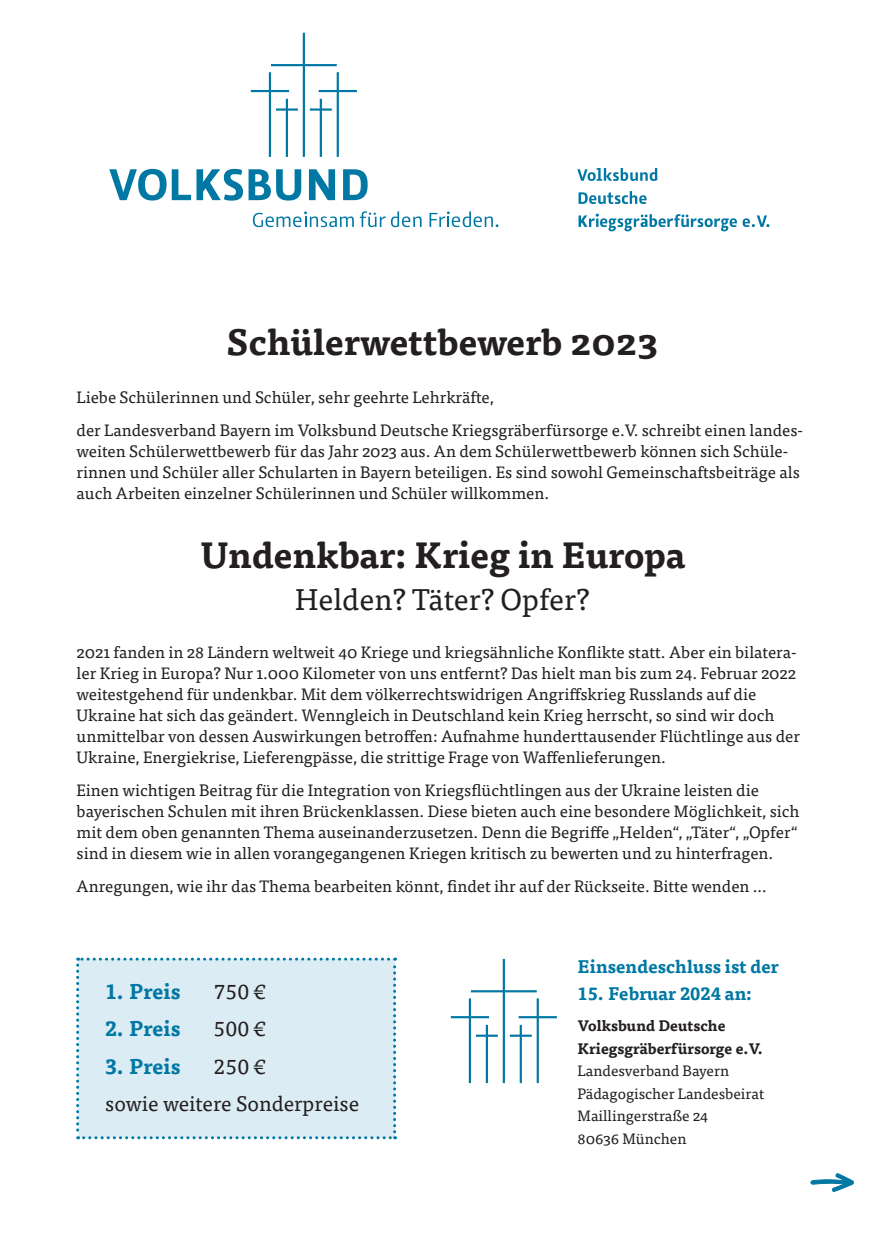
<style>
.page{position:relative;width:885px;height:1259px;background:#fff}
.page>*{position:absolute;margin:0;border:0;box-sizing:border-box;transform-origin:0 0}
.t1{font:700 36px "Tisa OT";color:#231f20}
.t2{font:30px "Tisa OT";color:#231f20}
.t3{font:21px/37.5px "Tisa OT";color:#231f20}
.t4{font:700 21px "Tisa OT";color:#0078a3}
.t5{font:700 18px "Tisa OT";color:#0078a3}
.t6{font:16.5px/21px "Tisa OT";color:#231f20}
.t7{font:15px/22.5px "Tisa OT";color:#231f20}
.t8{font:700 15px/22.5px "Tisa OT";color:#231f20}
</style>
<div class="page">
<svg style="left:810px;top:1173px;width:44px;height:19px"></svg>
<svg style="left:343px;top:169px;width:24px;height:31px"></svg>
<svg style="left:109px;top:169px;width:57px;height:31px"></svg>
<svg style="left:391px;top:211px;width:30px;height:16px"></svg>
<svg style="left:251px;top:33px;width:106px;height:124px"></svg>
<svg style="left:309px;top:169px;width:26px;height:31px"></svg>
<svg style="left:253px;top:211px;width:101px;height:16px"></svg>
<svg style="left:360px;top:211px;width:25px;height:16px"></svg>
<svg style="left:172px;top:169px;width:129px;height:32px"></svg>
<svg style="left:429px;top:211px;width:69px;height:16px"></svg>
<svg style="left:578px;top:191px;width:68px;height:13px"></svg>
<svg style="left:578px;top:214px;width:158px;height:17px"></svg>
<svg style="left:742px;top:215px;width:27px;height:12px"></svg>
<svg style="left:577px;top:168px;width:80px;height:13px"></svg>
<svg style="left:451px;top:959px;width:106px;height:124px"></svg>
<div style="left:76px;top:957px;width:320px;height:182px;background:#dcecf4"></div>
<h1 class="t1" style="left:226px;top:319px;width:434px">Schülerwettbewerb 2023</h1>
<p class="t6" style="left:77px;top:381px;width:727px;line-height:33px">Liebe Schülerinnen und Schüler, sehr geehrte Lehrkräfte,<br>der Landesverband Bayern im Volksbund Deutsche Kriegsgräberfürsorge e.V. schreibt einen landes-</p>
<p class="t6" style="left:77px;top:441px;width:724px">weiten Schülerwettbewerb für das Jahr 2023 aus. An dem Schülerwettbewerb können sich Schüle&shy;rinnen und Schüler aller Schularten in Bayern beteiligen. Es sind sowohl Gemeinschaftsbeiträge als auch Arbeiten einzelner Schülerinnen und Schüler willkommen.</p>
<h1 class="t1" style="left:199px;top:532px;width:487px">Undenkbar: Krieg in Europa</h1>
<h2 class="t2" style="left:295px;top:581px;width:296px">Helden? Täter? Opfer?</h2>
<p class="t6" style="left:77px;top:642px;width:724px">2021 fanden in 28 Ländern weltweit 40 Kriege und kriegsähnliche Konflikte statt. Aber ein bilatera&shy;ler Krieg in Europa? Nur 1.000 Kilometer von uns entfernt? Das hielt man bis zum 24. Februar 2022 weitestgehend für undenkbar. Mit dem völkerrechtswidrigen Angriffskrieg Russlands auf die Ukraine hat sich das geändert. Wenngleich in Deutschland kein Krieg herrscht, so sind wir doch unmittelbar von dessen Auswirkungen betroffen: Aufnahme hunderttausender Flüchtlinge aus der Ukraine, Energiekrise, Lieferengpässe, die strittige Frage von Waffenlieferungen.</p>
<p class="t6" style="left:77px;top:780px;width:724px">Einen wichtigen Beitrag für die Integration von Kriegsflüchtlingen aus der Ukraine leisten die bayerischen Schulen mit ihren Brückenklassen. Diese bieten auch eine besondere Möglichkeit, sich mit dem oben genannten Thema auseinanderzusetzen. Denn die Begriffe „Helden“, „Täter“, „Opfer“ sind in diesem wie in allen vorangegangenen Kriegen kritisch zu bewerten und zu hinterfragen.</p>
<p class="t6" style="left:77px;top:876px;width:691px">Anregungen, wie ihr das Thema bearbeiten könnt, findet ihr auf der Rückseite. Bitte wenden …</p>
<p class="t4" style="left:105px;top:978px;width:77px">1. Preis</p>
<p class="t3" style="left:213px;top:973px;width:54px">750 €</p>
<p class="t4" style="left:105px;top:1015px;width:77px">2. Preis</p>
<p class="t3" style="left:213px;top:1010px;width:54px">500 €</p>
<p class="t4" style="left:105px;top:1053px;width:77px">3. Preis</p>
<p class="t3" style="left:105px;top:1048px;width:255px;text-indent:108px">250 €<br>sowie weitere Sonderpreise</p>
<p class="t5" style="left:577px;top:955px;width:203px">Einsendeschluss ist der</p>
<p class="t5" style="left:577px;top:982px;width:177px">15. Februar 2024 an:</p>
<p class="t8" style="left:577px;top:1015px;width:187px">Volksbund Deutsche<br>Kriegsgräberfürsorge e.V.</p>
<p class="t7" style="left:577px;top:1060px;width:188px">Landesverband Bayern<br>Pädagogischer Landesbeirat<br>Maillingerstraße 24<br>80636 München</p>
</div>
